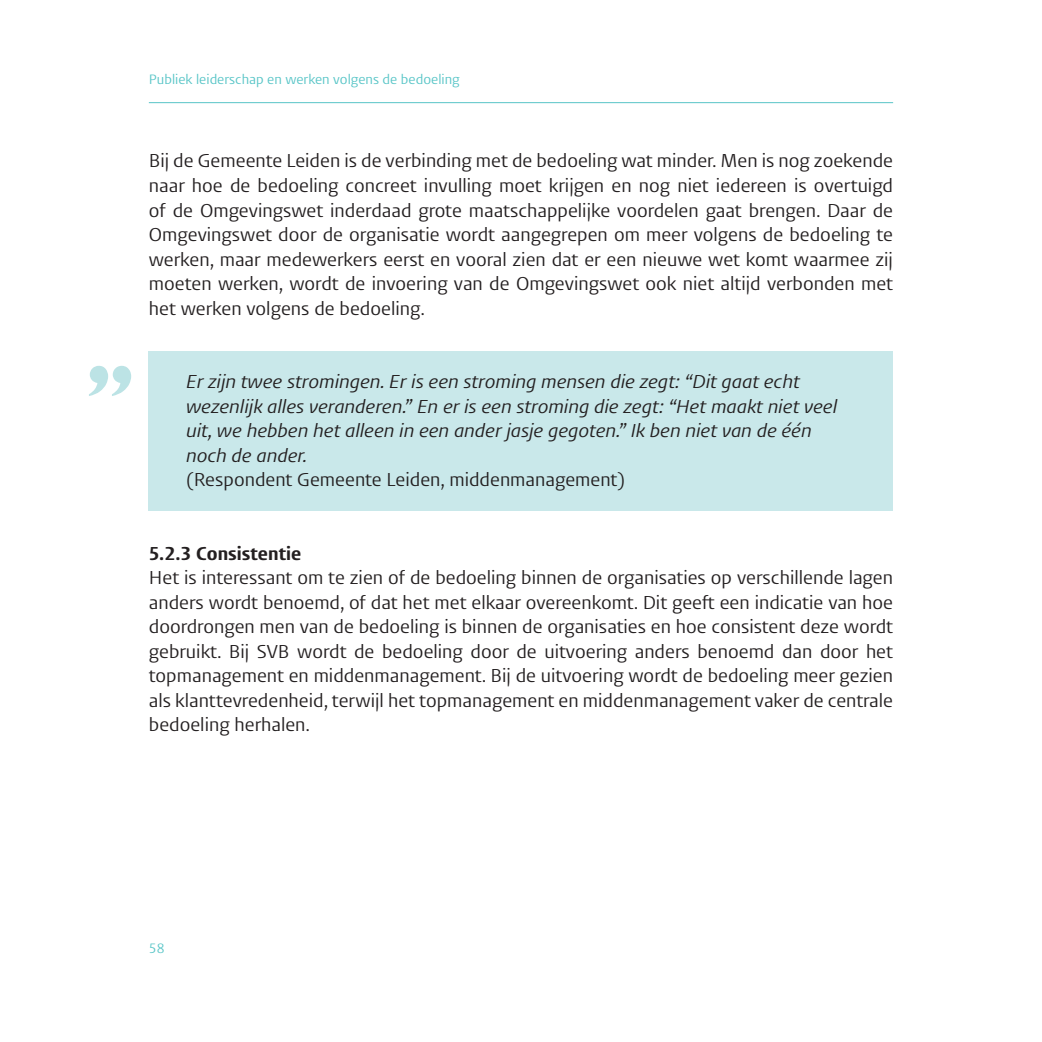
<style>
.page{position:relative;width:1042px;height:1042px;background:#fff}
.page>*{position:absolute;margin:0;border:0;box-sizing:border-box;transform-origin:0 0}
.t1{font:700 105px "Perpetua Titling";color:#bce3e5}
.t2{font:19.25px/24.5px "Vestula";color:#231f20;text-align:justify}
.t3{font:italic 19.25px/24.5px "Vestula";color:#231f20}
.t4{font:300 19.25px "Vestula";color:#231f20}
.t5{font:14px "Vestula";color:#58c5c7}
</style>
<div class="page">
<hr style="left:149px;top:102px;width:744px;height:1px;background:#58c5c7">
<div style="left:149px;top:351px;width:744px;height:135px;background:#c9e8ea"></div>
<div style="left:149px;top:449px;width:744px;height:61px;background:#c9e8ea"></div>
<p class="t5" style="left:149px;top:71px;width:312px">Publiek leiderschap en werken volgens de bedoeling</p>
<p class="t2" style="left:149px;top:149px;width:746px">Bij de Gemeente Leiden is de verbinding met de bedoeling wat minder. Men is nog zoekende naar hoe de bedoeling concreet invulling moet krijgen en nog niet iedereen is overtuigd of de Omgevingswet inderdaad grote maatschappelijke voordelen gaat brengen. Daar de Omgevingswet door de organisatie wordt aangegrepen om meer volgens de bedoeling te werken, maar medewerkers eerst en vooral zien dat er een nieuwe wet komt waarmee zij moeten werken, wordt de invoering van de Omgevingswet ook niet altijd verbonden met het werken volgens de bedoeling.</p>
<h1 class="t1" style="left:86px;top:339px;width:50px">"</h1>
<p class="t3" style="left:186px;top:370px;width:652px">Er zijn twee stromingen. Er is een stroming mensen die zegt: “Dit gaat echt wezenlijk alles veranderen.” En er is een stroming die zegt: “Het maakt niet veel uit, we hebben het alleen in een ander jasje gegoten.” Ik ben niet van de één noch de ander.</p>
<p class="t2" style="left:186px;top:467px;width:440px">(Respondent Gemeente Leiden, middenmanagement)</p>
<p class="t4" style="left:149px;top:541px;width:154px">5.2.3 Consistentie</p>
<p class="t2" style="left:149px;top:565px;width:746px">Het is interessant om te zien of de bedoeling binnen de organisaties op verschillende lagen anders wordt benoemd, of dat het met elkaar overeenkomt. Dit geeft een indicatie van hoe doordrongen men van de bedoeling is binnen de organisaties en hoe consistent deze wordt gebruikt. Bij SVB wordt de bedoeling door de uitvoering anders benoemd dan door het topmanagement en middenmanagement. Bij de uitvoering wordt de bedoeling meer gezien als klanttevredenheid, terwijl het topmanagement en middenmanagement vaker de centrale bedoeling herhalen.</p>
<p class="t5" style="left:149px;top:939px;width:17px">58</p>
</div>
